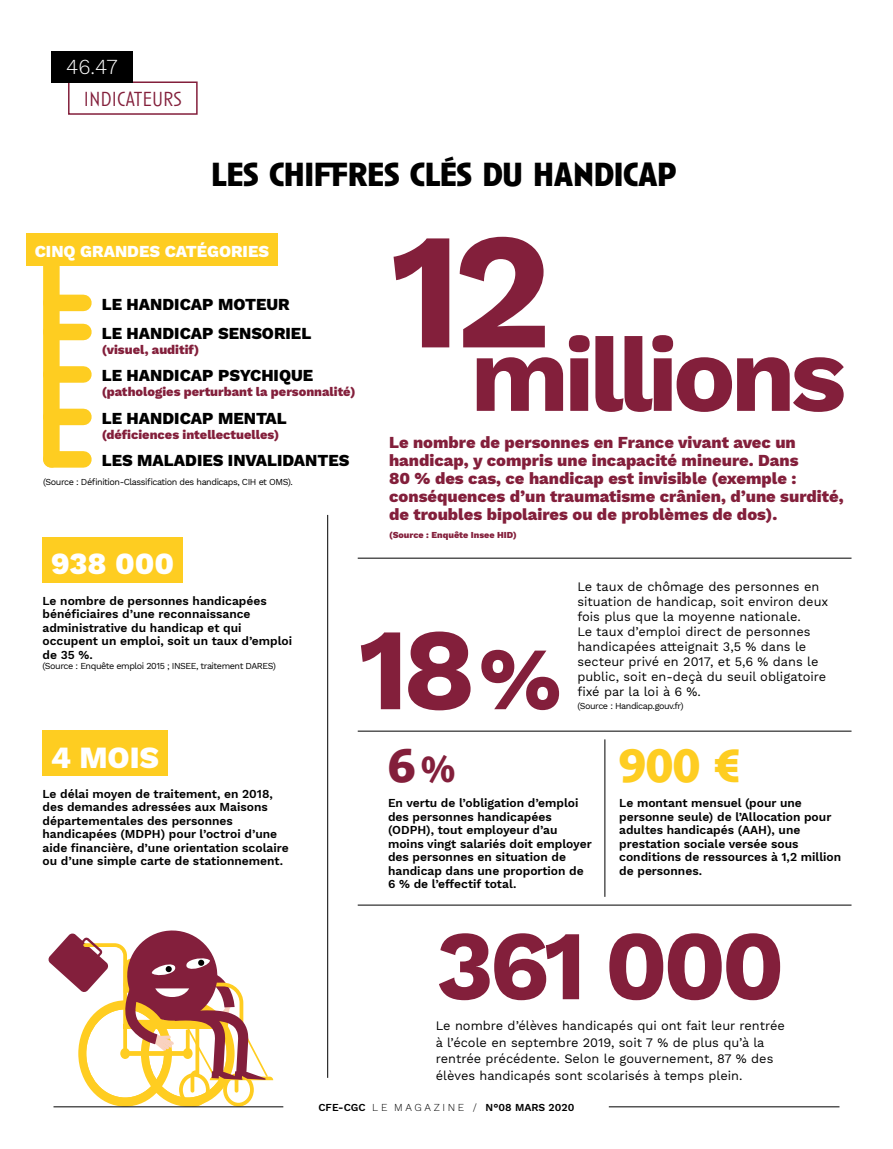
<style>
.page{position:relative;width:893px;height:1149px;background:#fff}
.page>*{position:absolute;margin:0;border:0;box-sizing:border-box;transform-origin:0 0}
.t1{font:700 116.25px "Work Sans";color:#831f3b}
.t2{font:700 105px "Work Sans";letter-spacing:-.05em;color:#831f3b}
.t3{font:700 98.4px "Work Sans";letter-spacing:-.05em;color:#831f3b}
.t4{font:700 48.3px "Anisette Pro";color:#831f3b}
.t5{font:700 48px "Anisette Pro";color:#fecd21}
.t6{font:700 34.5px "Anisette Pro";letter-spacing:-.03em;color:#000}
.t7{font:800 30.3px "Work Sans";color:#fff}
.t8{font:300 21px "Anisette Pro";color:#831f3b}
.t9{font:300 21px "Work Sans";color:#fff}
.t10{font:800 16.5px/18px "Work Sans";color:#831f3b}
.t11{font:800 16.5px/29.1px "Work Sans";color:#000}
.t12{font:800 16.5px "Work Sans";color:#fff}
.t13{font:12.75px/15px "Work Sans";color:#000}
.t14{font:800 12.75px "Work Sans";color:#831f3b}
.t15{font:600 12px/13.5px "Work Sans";color:#000}
.t16{font:600 10.5px "Work Sans";color:#000}
.t17{font:9px "Work Sans";letter-spacing:-.05em;color:#000}
.t18{font:800 9px "Work Sans";color:#831f3b}
.s1{font-size:88.65px}
.s2{font-size:37.5px}
.s3{font-weight:300}
</style>
<div class="page">
<div style="left:68px;top:81px;width:130px;height:34px;border:2px solid #831f3b"></div>
<div style="left:43px;top:264px;width:17px;height:195px;background:#fecd21"></div>
<div style="left:26px;top:233px;width:252px;height:33px;background:#fecd21"></div>
<div style="left:43px;top:537px;width:140px;height:45px;background:#fecd21"></div>
<div style="left:43px;top:730px;width:125px;height:45px;background:#fecd21"></div>
<div style="left:51px;top:294px;width:32px;height:17px;background:#fecd21"></div>
<div style="left:51px;top:323px;width:32px;height:17px;background:#fecd21"></div>
<div style="left:51px;top:366px;width:32px;height:16px;background:#fecd21"></div>
<div style="left:51px;top:408px;width:32px;height:17px;background:#fecd21"></div>
<div style="left:51px;top:451px;width:32px;height:16px;background:#fecd21"></div>
<svg style="left:49px;top:930px;width:224px;height:176px"></svg>
<hr style="left:327px;top:514px;width:1px;height:563px;background:#000">
<hr style="left:605px;top:739px;width:1px;height:157px;background:#000">
<hr style="left:358px;top:730px;width:493px;height:1px;background:#000">
<hr style="left:358px;top:904px;width:493px;height:1px;background:#000">
<hr style="left:358px;top:557px;width:493px;height:1px;background:#000">
<div style="left:51px;top:51px;width:82px;height:32px;background:#000"></div>
<hr style="left:609px;top:1106px;width:230px;height:1px;background:#000">
<hr style="left:54px;top:1106px;width:229px;height:1px;background:#000">
<h3 class="t9" style="left:66px;top:54px;width:53px">46.47</h3>
<h3 class="t8" style="left:84px;top:85px;width:99px">INDICATEURS</h3>
<h3 class="t6" style="left:211px;top:151px;width:468px">LES CHIFFRES CLÉS DU HANDICAP</h3>
<h3 class="t12" style="left:35px;top:242px;width:236px">CINQ GRANDES CATÉGORIES</h3>
<h3 class="t11" style="left:102px;top:290px;width:211px">LE HANDICAP MOTEUR<br>LE HANDICAP SENSORIEL</h3>
<p class="t14" style="left:102px;top:342px;width:99px">(visuel, auditif)</p>
<h3 class="t11" style="left:102px;top:361px;width:213px">LE HANDICAP PSYCHIQUE</h3>
<p class="t14" style="left:102px;top:384px;width:255px">(pathologies perturbant la personnalité)</p>
<h3 class="t11" style="left:102px;top:404px;width:187px">LE HANDICAP MENTAL</h3>
<p class="t14" style="left:102px;top:427px;width:179px">(déficiences intellectuelles)</p>
<h3 class="t11" style="left:102px;top:446px;width:249px">LES MALADIES INVALIDANTES</h3>
<p class="t17" style="left:43px;top:476px;width:251px">(Source : Définition-Classification des handicaps, CIH et OMS).</p>
<h3 class="t7" style="left:51px;top:546px;width:125px">938 000</h3>
<h2 class="t2" style="left:389px;top:314px;width:459px"><sup>12</sup>millions</h2>
<p class="t10" style="left:389px;top:433px;width:456px">Le nombre de personnes en France vivant avec un handicap, y compris une incapacité mineure. Dans<br>80 % des cas, ce handicap est invisible (exemple : conséquences d’un traumatisme crânien, d’une surdité, de troubles bipolaires ou de problèmes de dos).</p>
<p class="t18" style="left:389px;top:529px;width:129px">(Source : Enquête Insee HID)</p>
<p class="t15" style="left:43px;top:594px;width:251px">Le nombre de personnes handicapées bénéficiaires d’une reconnaissance administrative du handicap et qui occupent un emploi, soit un taux d’emploi de 35 %.</p>
<p class="t17" style="left:43px;top:660px;width:235px">(Source : Enquête emploi 2015 ; INSEE, traitement DARES)</p>
<h3 class="t7" style="left:51px;top:739px;width:110px">4 MOIS</h3>
<p class="t15" style="left:43px;top:787px;width:248px">Le délai moyen de traitement, en 2018, des demandes adressées aux Maisons départementales des personnes handicapées (MDPH) pour l’octroi d’une aide financière, d’une orientation scolaire ou d’une simple carte de stationnement.</p>
<h1 class="t1" style="left:358px;top:602px;width:206px">18<span class="s1">%</span></h1>
<p class="t13" style="left:577px;top:579px;width:252px">Le taux de chômage des personnes en situation de handicap, soit environ deux fois plus que la moyenne nationale.<br>Le taux d’emploi direct de personnes handicapées atteignait 3,5 % dans le secteur privé en 2017, et 5,6 % dans le public, soit en-deçà du seuil obligatoire fixé par la loi à 6 %.</p>
<p class="t17" style="left:577px;top:700px;width:108px">(Source : Handicap.gouv.fr)</p>
<h3 class="t4" style="left:388px;top:732px;width:69px">6<span class="s2">%</span></h3>
<p class="t15" style="left:388px;top:796px;width:205px">En vertu de l’obligation d’emploi des personnes handicapées (ODPH), tout employeur d’au moins vingt salariés doit employer des personnes en situation de handicap dans une proportion de<br>6 % de l’effectif total.</p>
<h3 class="t5" style="left:619px;top:732px;width:122px">900 €</h3>
<p class="t15" style="left:619px;top:796px;width:223px">Le montant mensuel (pour une personne seule) de l’Allocation pour adultes handicapés (AAH), une prestation sociale versée sous conditions de ressources à 1,2 million de personnes.</p>
<h3 class="t3" style="left:436px;top:908px;width:350px">361 000</h3>
<p class="t13" style="left:436px;top:1017px;width:350px;line-height:16.5px">Le nombre d’élèves handicapés qui ont fait leur rentrée à l’école en septembre 2019, soit 7 % de plus qu’à la rentrée précédente. Selon le gouvernement, 87 % des élèves handicapés sont scolarisés à temps plein.</p>
<p class="t16" style="left:318px;top:1100px;width:257px">CFE-CGC <span class="s3">L E M A G A Z I N E /</span> N°08 MARS 2020</p>
</div>
